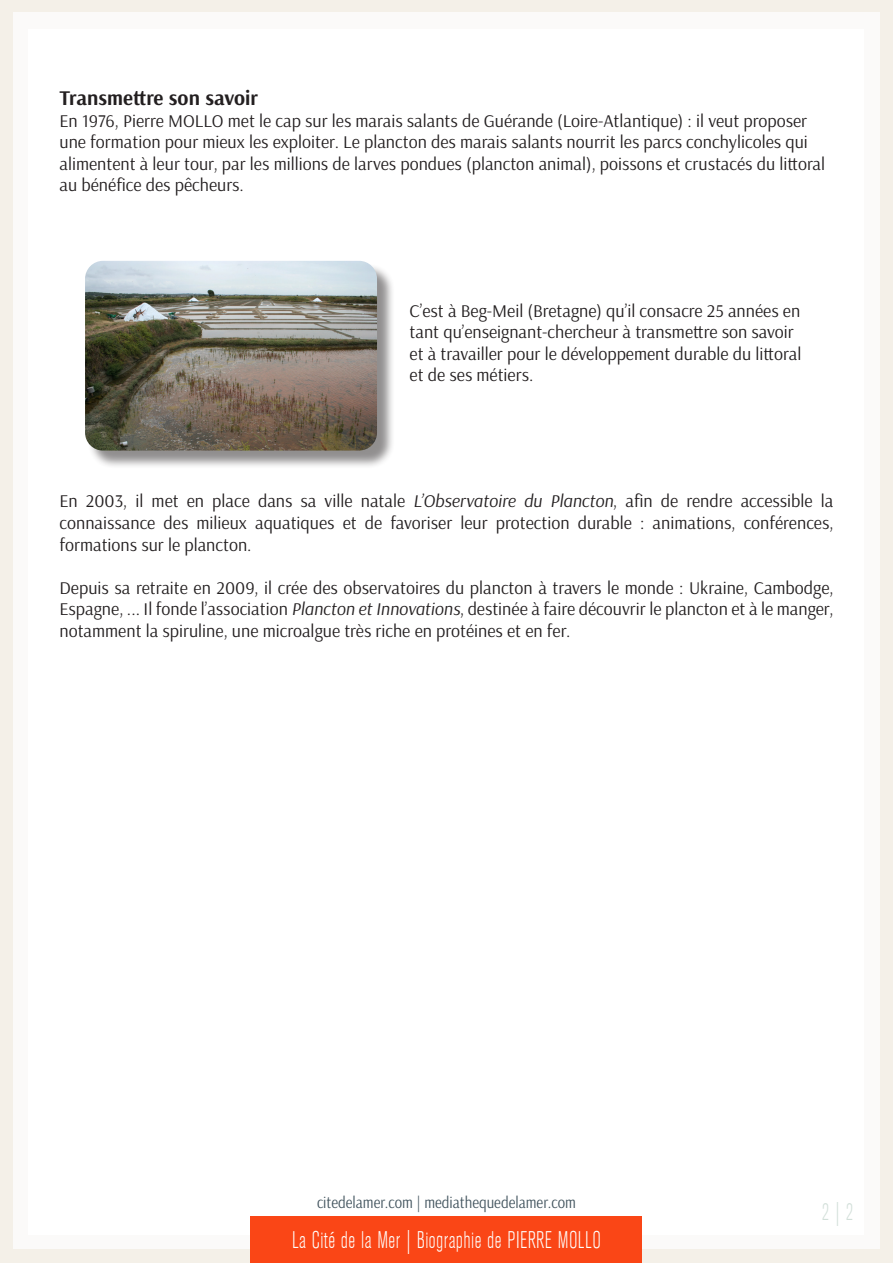
<style>
.page{position:relative;width:893px;height:1263px;background:#fff}
.page>*{position:absolute;margin:0;border:0;box-sizing:border-box;transform-origin:0 0}
.t1{font:300 condensed 24px "Akzidenz Grotesk BE";letter-spacing:.02em;color:#fffefc;scale:.9 1}
.t2{font:300 condensed 24px "Akzidenz Grotesk BE";color:#d2dfd9;scale:.9 1}
.t3{font:700 21px "Arsenal";color:#231f20}
.t4{font:18px/21.6px "Arsenal";color:#231f20}
.t5{font:16.5px "Arsenal";color:#40525c;scale:.9 1}
.s1{font-style:italic}
</style>
<div class="page">
<div style="left:0;top:0;width:13px;height:1263px;background:#f4f0e8"></div>
<div style="left:880px;top:0;width:13px;height:1263px;background:#f4f0e8"></div>
<div style="left:0;top:0;width:893px;height:12px;background:#f4f0e8"></div>
<div style="left:0;top:1249px;width:893px;height:14px;background:#f4f0e8"></div>
<div style="left:251px;top:1216px;width:391px;height:47px;background:#fa4616"></div>
<div style="left:87px;top:263px;width:309px;height:206px;background:#231f20;opacity:.5"></div>
<img style="left:85px;top:261px;width:292px;height:190px">
<p class="t3" style="left:60px;top:85px;width:200px">Transmettre son savoir</p>
<p class="t4" style="left:60px;top:110px;width:767px">En 1976, Pierre MOLLO met le cap sur les marais salants de Guérande (Loire-Atlantique) : il veut proposer une formation pour mieux les exploiter. Le plancton des marais salants nourrit les parcs conchylicoles qui alimentent à leur tour, par les millions de larves pondues (plancton animal), poissons et crustacés du littoral au bénéfice des pêcheurs.</p>
<p class="t4" style="left:410px;top:300px;width:393px">C’est à Beg-Meil (Bretagne) qu’il consacre 25 années en tant qu’enseignant-chercheur à transmettre son savoir et à travailler pour le développement durable du littoral et de ses métiers.</p>
<p class="t4" style="left:60px;top:491px;width:775px;text-align:justify">En 2003, il met en place dans sa ville natale <span class="s1">L’Observatoire du Plancton</span>, afin de rendre accessible la connaissance des milieux aquatiques et de favoriser leur protection durable : animations, conférences, formations sur le plancton.</p>
<p class="t4" style="left:60px;top:577px;width:775px;text-align:justify">Depuis sa retraite en 2009, il crée des observatoires du plancton à travers le monde : Ukraine, Cambodge, Espagne, ... Il fonde l’association <span class="s1">Plancton et Innovations</span>, destinée à faire découvrir le plancton et à le manger, notamment la spiruline, une microalgue très riche en protéines et en fer.</p>
<p class="t5" style="left:317px;top:1193px;width:289px">citedelamer.com | mediathequedelamer.com</p>
<h1 class="t2" style="left:822px;top:1198px;width:37px">2 | 2</h1>
<p class="t1" style="left:292px;top:1227px;width:345px">La Cité de la Mer | Biographie de PIERRE MOLLO</p>
</div>
